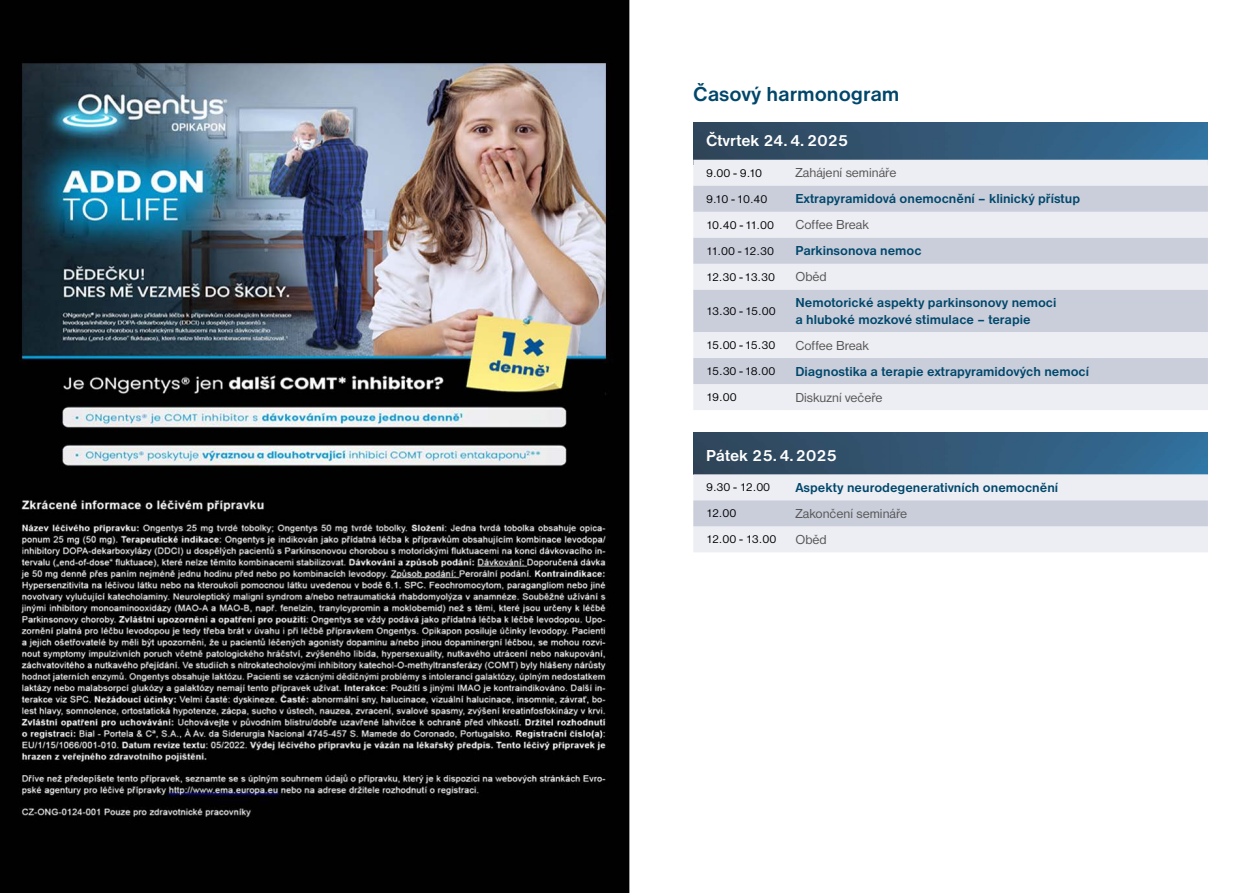
<style>
.page{position:relative;width:1259px;height:893px;background:#fff}
.page>*{position:absolute;margin:0;border:0;box-sizing:border-box;transform-origin:0 0}
.t1{font:700 21px "Nimbus Sans DOT";color:#00476b}
.t2{font:700 16.5px "Nimbus Sans DOT";color:#fff}
.t3{font:700 13.5px/16.2px "Nimbus Sans DOT";color:#00476b}
.t4{font:13.5px "Nimbus Sans DOT";color:#575756}
.t5{font:12px "Nimbus Sans DOT";letter-spacing:-.03em;color:#000}
</style>
<div class="page">
<img style="left:693px;top:122px;width:515px;height:38px">
<div style="left:693px;top:160px;width:515px;height:392px;background:#edeef4"></div>
<svg style="left:693px;top:186px;width:515px;height:340px;background:#c7ceda"></svg>
<img style="left:0;top:0;width:629px;height:893px">
<hr style="left:629px;top:0;width:1px;height:893px;background:#9d9d9c">
<h1 class="t1" style="left:693px;top:82px;width:208px">Časový harmonogram</h1>
<p class="t2" style="left:706px;top:131px;width:144px">Čtvrtek 24. 4. 2025</p>
<p class="t5" style="left:706px;top:166px;width:58px">9.00 - 9.10</p>
<p class="t4" style="left:795px;top:165px;width:103px">Zahájení semináře</p>
<p class="t5" style="left:706px;top:192px;width:63px">9.10 - 10.40</p>
<p class="t3" style="left:795px;top:191px;width:286px">Extrapyramidová onemocnění – klinický přístup</p>
<p class="t5" style="left:706px;top:218px;width:70px">10.40 - 11.00</p>
<p class="t4" style="left:795px;top:217px;width:75px">Coffee Break</p>
<p class="t5" style="left:706px;top:244px;width:69px">11.00 - 12.30</p>
<p class="t3" style="left:795px;top:243px;width:128px">Parkinsonova nemoc</p>
<p class="t5" style="left:706px;top:270px;width:71px">12.30 - 13.30</p>
<p class="t4" style="left:795px;top:269px;width:33px">Oběd</p>
<p class="t5" style="left:706px;top:304px;width:71px">13.30 - 15.00</p>
<p class="t3" style="left:795px;top:295px;width:263px">Nemotorické aspekty parkinsonovy nemoci a hluboké mozkové stimulace – terapie</p>
<p class="t5" style="left:706px;top:338px;width:71px">15.00 - 15.30</p>
<p class="t4" style="left:795px;top:337px;width:75px">Coffee Break</p>
<p class="t5" style="left:706px;top:364px;width:71px">15.30 - 18.00</p>
<p class="t3" style="left:795px;top:363px;width:295px">Diagnostika a terapie extrapyramidových nemocí</p>
<p class="t5" style="left:706px;top:390px;width:32px">19.00</p>
<p class="t4" style="left:795px;top:390px;width:89px">Diskuzní večeře</p>
<p class="t2" style="left:706px;top:446px;width:132px">Pátek 25. 4. 2025</p>
<p class="t5" style="left:706px;top:481px;width:66px">9.30 - 12.00</p>
<p class="t3" style="left:795px;top:479px;width:264px">Aspekty neurodegenerativních onemocnění</p>
<p class="t5" style="left:706px;top:507px;width:32px">12.00</p>
<p class="t4" style="left:795px;top:506px;width:113px">Zakončení semináře</p>
<p class="t5" style="left:706px;top:533px;width:72px">12.00 - 13.00</p>
<p class="t4" style="left:795px;top:532px;width:33px">Oběd</p>
</div>
